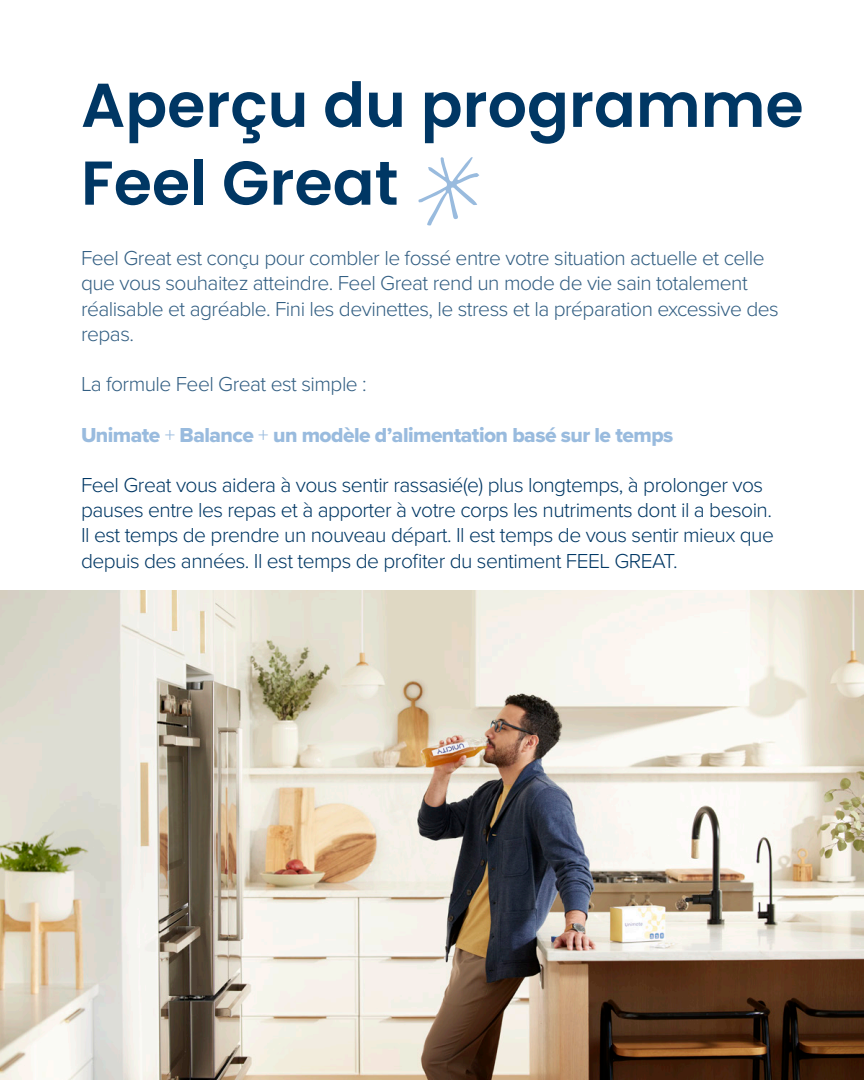
<style>
.page{position:relative;width:864px;height:1080px;background:#fff}
.page>*{position:absolute;margin:0;border:0;box-sizing:border-box;transform-origin:0 0}
.t1{font:600 61.8px/77.7px "Poppins";color:#003764}
.t2{font:300 21px/25.2px "Proxima Nova";letter-spacing:-.025em;color:#003764}
.t3{font:300 21px/25.2px "Proxima Nova";letter-spacing:-.025em;color:#335f83}
.t4{font:21px "Proxima Nova Extrabld";letter-spacing:-.025em;color:#99bbde}
.s1{font-family:"Proxima Nova";font-weight:300}
</style>
<div class="page">
<svg style="left:418px;top:157px;width:61px;height:69px"></svg>
<img style="left:0;top:590px;width:863px;height:490px">
<p class="t1" style="left:81px;top:67px;width:724px">Aperçu du programme<br>Feel Great</p>
<p class="t3" style="left:81px;top:245px;width:699px">Feel Great est conçu pour combler le fossé entre votre situation actuelle et celle que vous souhaitez atteindre. Feel Great rend un mode de vie sain totalement réalisable et agréable. Fini les devinettes, le stress et la préparation excessive des repas.</p>
<p class="t3" style="left:81px;top:371px;width:287px">La formule Feel Great est simple :</p>
<p class="t4" style="left:81px;top:419px;width:594px">Unimate <span class="s1">+</span> Balance <span class="s1">+</span> un modèle d’alimentation basé sur le temps</p>
<p class="t2" style="left:81px;top:471px;width:695px">Feel Great vous aidera à vous sentir rassasié(e) plus longtemps, à prolonger vos pauses entre les repas et à apporter à votre corps les nutriments dont il a besoin.<br>Il est temps de prendre un nouveau départ. Il est temps de vous sentir mieux que depuis des années. Il est temps de profiter du sentiment FEEL GREAT.</p>
</div>
